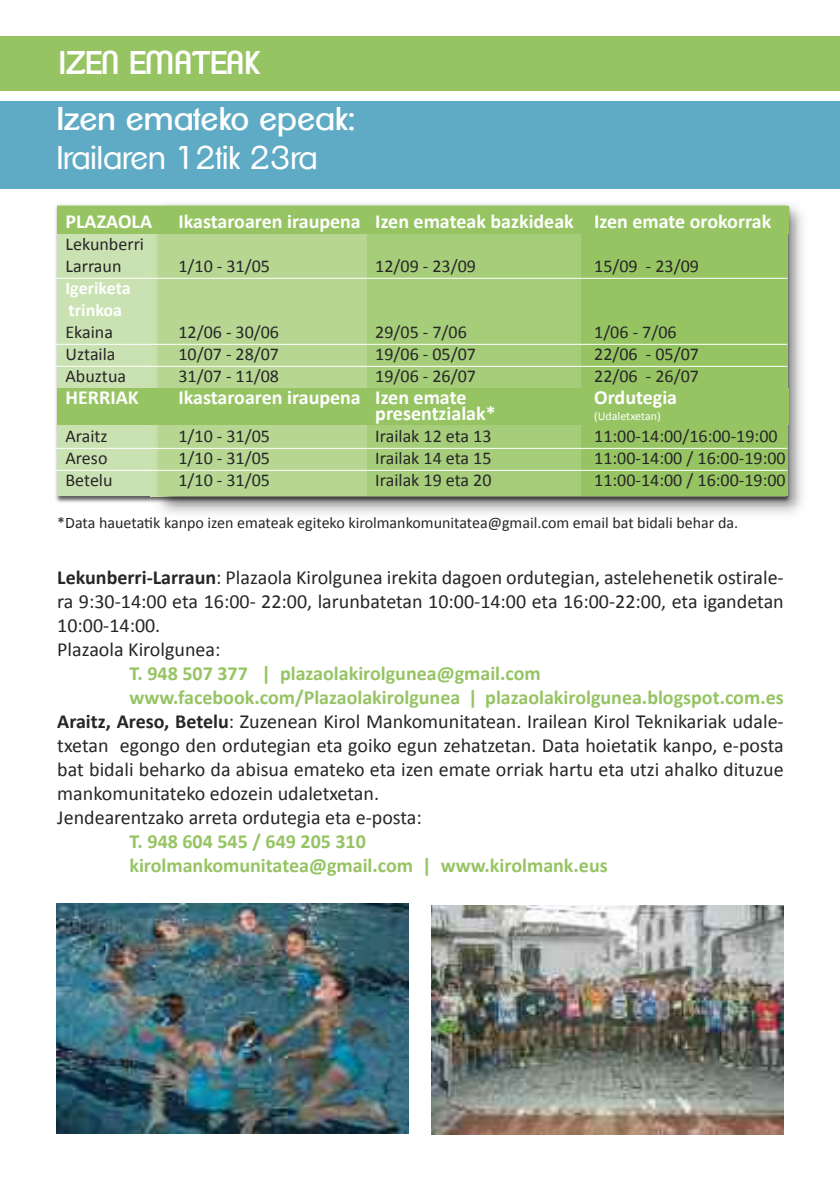
<style>
.page{position:relative;width:840px;height:1191px;background:#fff}
.page>*{position:absolute;margin:0;border:0;box-sizing:border-box;transform-origin:0 0}
.t1{font:32px "Clemente P Dai";color:#fff}
.t2{font:32px "Clemente P Dag";color:#fff}
.t3{font:20px/24px "Calibri";color:#272627}
.t4{font:700 20px/24px "Calibri";color:#96c463}
.t5{font:700 20px "Calibri";color:#fff}
.t6{font:18px/22px "Calibri";color:#272627}
.t7{font:700 18px/22px "Calibri";color:#fff}
.t8{font:16px "Calibri";color:#272627}
.t9{font:12px "Calibri";color:#fff}
.s1{font-weight:700}
</style>
<div class="page">
<div style="left:0;top:36px;width:839px;height:55px;background:#96c463"></div>
<div style="left:57px;top:206px;width:727px;height:290px;background:#cae2b1"></div>
<img style="left:162px;top:208px;width:641px;height:306px">
<img style="left:150px;top:204px;width:646px;height:303px">
<div style="left:158px;top:206px;width:626px;height:290px;background:#b6d692"></div>
<div style="left:367px;top:206px;width:420px;height:290px;background:#a6cd7a"></div>
<div style="left:581px;top:206px;width:206px;height:290px;background:#96c463"></div>
<div style="left:57px;top:389px;width:731px;height:36px;background:#96c463"></div>
<div style="left:57px;top:206px;width:731px;height:28px;background:#96c463"></div>
<hr style="left:56px;top:278px;width:730px;height:1px;background:#fff">
<hr style="left:56px;top:344px;width:730px;height:1px;background:#fff">
<hr style="left:56px;top:366px;width:730px;height:1px;background:#fff">
<hr style="left:56px;top:448px;width:730px;height:1px;background:#fff">
<hr style="left:56px;top:470px;width:730px;height:1px;background:#fff">
<div style="left:0;top:101px;width:839px;height:88px;background:#5faac5"></div>
<img style="left:57px;top:903px;width:351px;height:230px">
<img style="left:431px;top:905px;width:351px;height:229px">
<h1 class="t1" style="left:59px;top:49px;width:203px">IZEN EMATEAK</h1>
<h1 class="t1" style="left:57px;top:104px;width:300px">Izen emateko epeak:</h1>
<h1 class="t2" style="left:57px;top:143px;width:262px">Irailaren 12tik 23ra</h1>
<p class="t5" style="left:65px;top:209px;width:88px">pLazaOLa</p>
<p class="t5" style="left:178px;top:209px;width:594px">Ikastaroaren iraupena Izen emateak bazkideak Izen emate orokorrak</p>
<p class="t6" style="left:65px;top:233px;width:80px">Lekunberri<br>Larraun</p>
<p class="t6" style="left:178px;top:255px;width:93px">1/10 - 31/05</p>
<p class="t6" style="left:375px;top:255px;width:102px">12/09 - 23/09</p>
<p class="t6" style="left:594px;top:255px;width:106px">15/09 - 23/09</p>
<p class="t7" style="left:65px;top:277px;width:67px">Igeriketa trinkoa</p>
<p class="t6" style="left:65px;top:321px;width:49px">Ekaina</p>
<p class="t6" style="left:178px;top:321px;width:102px">12/06 - 30/06</p>
<p class="t6" style="left:375px;top:321px;width:93px">29/05 - 7/06</p>
<p class="t6" style="left:594px;top:321px;width:84px">1/06 - 7/06</p>
<p class="t6" style="left:65px;top:343px;width:51px">Uztaila</p>
<p class="t6" style="left:178px;top:343px;width:102px">10/07 - 28/07</p>
<p class="t6" style="left:375px;top:343px;width:102px">19/06 - 05/07</p>
<p class="t6" style="left:594px;top:343px;width:106px">22/06 - 05/07</p>
<p class="t6" style="left:65px;top:365px;width:62px">Abuztua</p>
<p class="t6" style="left:178px;top:365px;width:102px">31/07 - 11/08</p>
<p class="t6" style="left:375px;top:365px;width:102px">19/06 - 26/07</p>
<p class="t6" style="left:594px;top:365px;width:106px">22/06 - 26/07</p>
<p class="t5" style="left:65px;top:385px;width:75px">HERRIak</p>
<p class="t5" style="left:178px;top:385px;width:289px">Ikastaroaren iraupena Izen emate</p>
<p class="t5" style="left:594px;top:385px;width:84px">Ordutegia</p>
<p class="t5" style="left:375px;top:401px;width:122px">presentzialak*</p>
<p class="t9" style="left:594px;top:408px;width:68px">(Udaletxetan)</p>
<p class="t6" style="left:65px;top:425px;width:44px">Araitz</p>
<p class="t6" style="left:178px;top:425px;width:93px">1/10 - 31/05</p>
<p class="t6" style="left:375px;top:425px;width:118px">Irailak 12 eta 13</p>
<p class="t6" style="left:594px;top:425px;width:185px">11:00-14:00/16:00-19:00</p>
<p class="t6" style="left:65px;top:447px;width:43px">Areso</p>
<p class="t6" style="left:178px;top:447px;width:93px">1/10 - 31/05</p>
<p class="t6" style="left:375px;top:447px;width:118px">Irailak 14 eta 15</p>
<p class="t6" style="left:594px;top:447px;width:193px">11:00-14:00 / 16:00-19:00</p>
<p class="t6" style="left:65px;top:469px;width:49px">Betelu</p>
<p class="t6" style="left:178px;top:469px;width:93px">1/10 - 31/05</p>
<p class="t6" style="left:375px;top:469px;width:118px">Irailak 19 eta 20</p>
<p class="t6" style="left:594px;top:469px;width:193px">11:00-14:00 / 16:00-19:00</p>
<p class="t8" style="left:57px;top:513px;width:682px">*Data hauetatik kanpo izen emateak egiteko kirolmankomunitatea@gmail.com email bat bidali behar da.</p>
<p class="t3" style="left:57px;top:565px;width:727px"><span class="s1">Lekunberri-Larraun</span>: Plazaola Kirolgunea irekita dagoen ordutegian, astelehenetik ostirale&shy;ra 9:30-14:00 eta 16:00- 22:00, larunbatetan 10:00-14:00 eta 16:00-22:00, eta igandetan 10:00-14:00.<br>Plazaola Kirolgunea:</p>
<p class="t4" style="left:129px;top:661px;width:413px">t. 948 507 377 | plazaolakirolgunea@gmail.com</p>
<p class="t4" style="left:129px;top:685px;width:655px">www.facebook.com/plazaolakirolgunea | plazaolakirolgunea.blogspot.com.es</p>
<p class="t3" style="left:57px;top:709px;width:727px"><span class="s1">araitz, areso, Betelu</span>: Zuzenean Kirol Mankomunitatean. Irailean Kirol Teknikariak udale-</p>
<p class="t3" style="left:57px;top:733px;width:727px">txetan egongo den ordutegian eta goiko egun zehatzetan. Data hoietatik kanpo, e-posta</p>
<p class="t3" style="left:57px;top:757px;width:727px">bat bidali beharko da abisua emateko eta izen emate orriak hartu eta utzi ahalko dituzue</p>
<p class="t3" style="left:57px;top:781px;width:323px">mankomunitateko edozein udaletxetan.</p>
<p class="t3" style="left:57px;top:805px;width:366px">Jendearentzako arreta ordutegia eta e-posta:</p>
<p class="t4" style="left:129px;top:829px;width:479px">t. 948 604 545 / 649 205 310 kirolmankomunitatea@gmail.com | www.kirolmank.eus</p>
</div>
